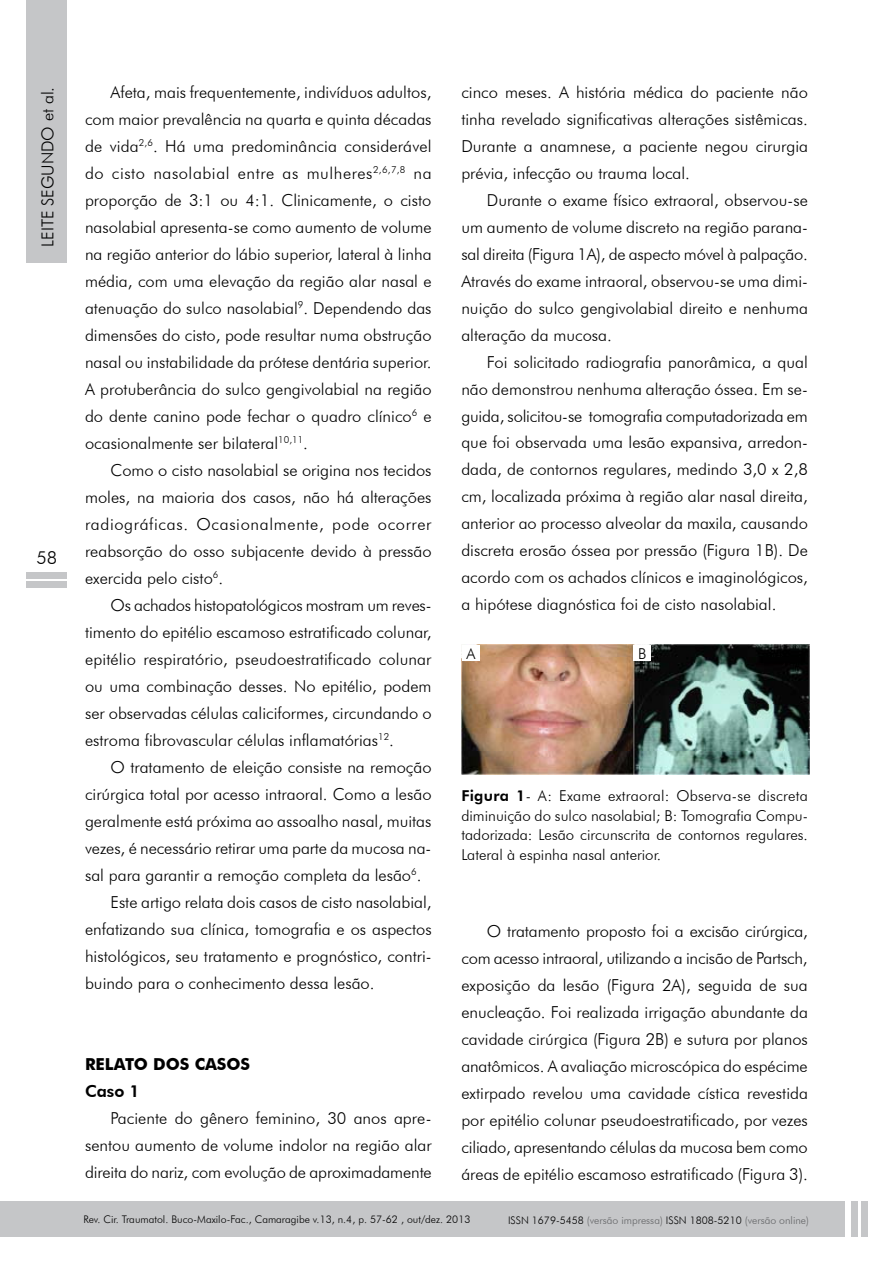
<style>
.page{position:relative;width:893px;height:1263px;background:#fff}
.page>*{position:absolute;margin:0;border:0;box-sizing:border-box;transform-origin:0 0}
.t1{font:300 18px "Futura BT";color:#000}
.t2{font:300 16.5px/27px "Futura BT";color:#000;text-align:justify}
.t3{font:700 16.5px "Futura BT";color:#000}
.t4{font:800 16.5px "Futura BT";color:#000}
.t5{font:300 15px/19.5px "Futura BT";color:#000;text-align:justify}
.t6{font:300 10.5px "Futura BT";color:#000}
.t7{font:300 10.5px "Futura BT";color:#646567}
.s1{font-weight:800}
.s2{color:#000}
</style>
<div class="page">
<div style="left:27px;top:0;width:40px;height:262px;background:#c5c6c8"></div>
<div style="left:0;top:1201px;width:845px;height:35px;background:#c5c6c8"></div>
<div style="left:861px;top:1201px;width:6px;height:35px;background:#c5c6c8"></div>
<div style="left:851px;top:1201px;width:6px;height:35px;background:#c5c6c8"></div>
<div style="left:26px;top:582px;width:41px;height:6px;background:#c5c6c8"></div>
<div style="left:26px;top:572px;width:41px;height:6px;background:#c5c6c8"></div>
<img style="left:462px;top:644px;width:347px;height:130px">
<div style="left:462px;top:645px;width:17px;height:16px;background:#fff"></div>
<div style="left:634px;top:645px;width:17px;height:16px;background:#fff"></div>
<p class="t2" style="left:34px;top:247px;width:161px;rotate:-90deg">LEITE Segundo et al.</p>
<p class="t2" style="left:85px;top:78px;width:348px;text-indent:26px">Afeta, mais frequentemente, indivíduos adultos, com maior prevalência na quarta e quinta décadas de vida<sup>2,6</sup>. Há uma predominância considerável do cisto nasolabial entre as mulheres<sup>2,6,7,8</sup> na proporção de 3:1 ou 4:1. Clinicamente, o cisto nasolabial apresenta-se como aumento de volume na região anterior do lábio superior, lateral à linha média, com uma elevação da região alar nasal e atenuação do sulco nasolabial<sup>9</sup>. Dependendo das dimensões do cisto, pode resultar numa obstrução nasal ou instabilidade da prótese dentária superior.<br>A protuberância do sulco gengivolabial na região do dente canino pode fechar o quadro clínico<sup>6</sup> e ocasionalmente ser bilateral<sup>10,11</sup>.</p>
<p class="t2" style="left:85px;top:456px;width:348px;text-indent:26px">Como o cisto nasolabial se origina nos tecidos moles, na maioria dos casos, não há alterações radiográficas. Ocasionalmente, pode ocorrer reabsorção do osso subjacente devido à pressão exercida pelo cisto<sup>6</sup>.</p>
<p class="t2" style="left:85px;top:591px;width:348px;text-indent:26px">Os achados histopatológicos mostram um reves&shy;timento do epitélio escamoso estratificado colunar, epitélio respiratório, pseudoestratificado colunar ou uma combinação desses. No epitélio, podem ser observadas células caliciformes, circundando o estroma fibrovascular células inflamatórias<sup>12</sup>.</p>
<p class="t2" style="left:111px;top:753px;width:323px">O tratamento de eleição consiste na remoção</p>
<p class="t2" style="left:85px;top:780px;width:348px">cirúrgica total por acesso intraoral. Como a lesão</p>
<p class="t2" style="left:85px;top:807px;width:348px">geralmente está próxima ao assoalho nasal, muitas</p>
<p class="t2" style="left:85px;top:834px;width:348px">vezes, é necessário retirar uma parte da mucosa na-</p>
<p class="t2" style="left:85px;top:861px;width:338px">sal para garantir a remoção completa da lesão<sup>6</sup>.</p>
<p class="t2" style="left:111px;top:888px;width:322px">Este artigo relata dois casos de cisto nasolabial,</p>
<p class="t2" style="left:85px;top:915px;width:348px">enfatizando sua clínica, tomografia e os aspectos</p>
<p class="t2" style="left:85px;top:942px;width:348px">histológicos, seu tratamento e prognóstico, contri-</p>
<p class="t2" style="left:85px;top:969px;width:291px">buindo para o conhecimento dessa lesão.</p>
<p class="t1" style="left:36px;top:546px;width:22px">58</p>
<p class="t3" style="left:85px;top:1054px;width:167px">RELATO DOS CASOS</p>
<p class="t4" style="left:85px;top:1081px;width:56px">Caso 1</p>
<p class="t2" style="left:85px;top:1104px;width:348px;text-indent:26px">Paciente do gênero feminino, 30 anos apre&shy;sentou aumento de volume indolor na região alar direita do nariz, com evolução de aproximadamente</p>
<p class="t2" style="left:461px;top:78px;width:348px">cinco meses. A história médica do paciente não tinha revelado significativas alterações sistêmicas.<br>Durante a anamnese, a paciente negou cirurgia prévia, infecção ou trauma local.</p>
<p class="t2" style="left:461px;top:186px;width:348px;text-indent:26px">Durante o exame físico extraoral, observou-se um aumento de volume discreto na região parana&shy;sal direita (Figura 1A), de aspecto móvel à palpação.<br>Através do exame intraoral, observou-se uma dimi&shy;nuição do sulco gengivolabial direito e nenhuma alteração da mucosa.</p>
<p class="t2" style="left:461px;top:348px;width:348px;text-indent:26px">Foi solicitado radiografia panorâmica, a qual não demonstrou nenhuma alteração óssea. Em se&shy;guida, solicitou-se tomografia computadorizada em que foi observada uma lesão expansiva, arredon&shy;dada, de contornos regulares, medindo 3,0 x 2,8 cm, localizada próxima à região alar nasal direita, anterior ao processo alveolar da maxila, causando discreta erosão óssea por pressão (Figura 1B). De acordo com os achados clínicos e imaginológicos, a hipótese diagnóstica foi de cisto nasolabial.</p>
<p class="t5" style="left:466px;top:643px;width:10px">A</p>
<p class="t5" style="left:638px;top:643px;width:10px">B</p>
<p class="t5" style="left:461px;top:786px;width:348px"><span class="s1">Figura 1</span>- A: Exame extraoral: Observa-se discreta diminuição do sulco nasolabial; B: Tomografia Compu&shy;tadorizada: Lesão circunscrita de contornos regulares.<br>Lateral à espinha nasal anterior.</p>
<p class="t2" style="left:461px;top:918px;width:348px;text-indent:26px">O tratamento proposto foi a excisão cirúrgica, com acesso intraoral, utilizando a incisão de Partsch, exposição da lesão (Figura 2A), seguida de sua enucleação. Foi realizada irrigação abundante da cavidade cirúrgica (Figura 2B) e sutura por planos anatômicos. A avaliação microscópica do espécime extirpado revelou uma cavidade cística revestida por epitélio colunar pseudoestratificado, por vezes ciliado, apresentando células da mucosa bem como áreas de epitélio escamoso estratificado (Figura 3).</p>
<p class="t6" style="left:83px;top:1213px;width:389px">Rev. Cir. Traumatol. Buco-Maxilo-Fac., Camaragibe v.13, n.4, p. 57-62 , out/dez. 2013</p>
<p class="t7" style="left:508px;top:1214px;width:302px"><span class="s2">ISSN 1679-5458</span> (versão impressa) <span class="s2">ISSN 1808-5210</span> (versão online)</p>
</div>
